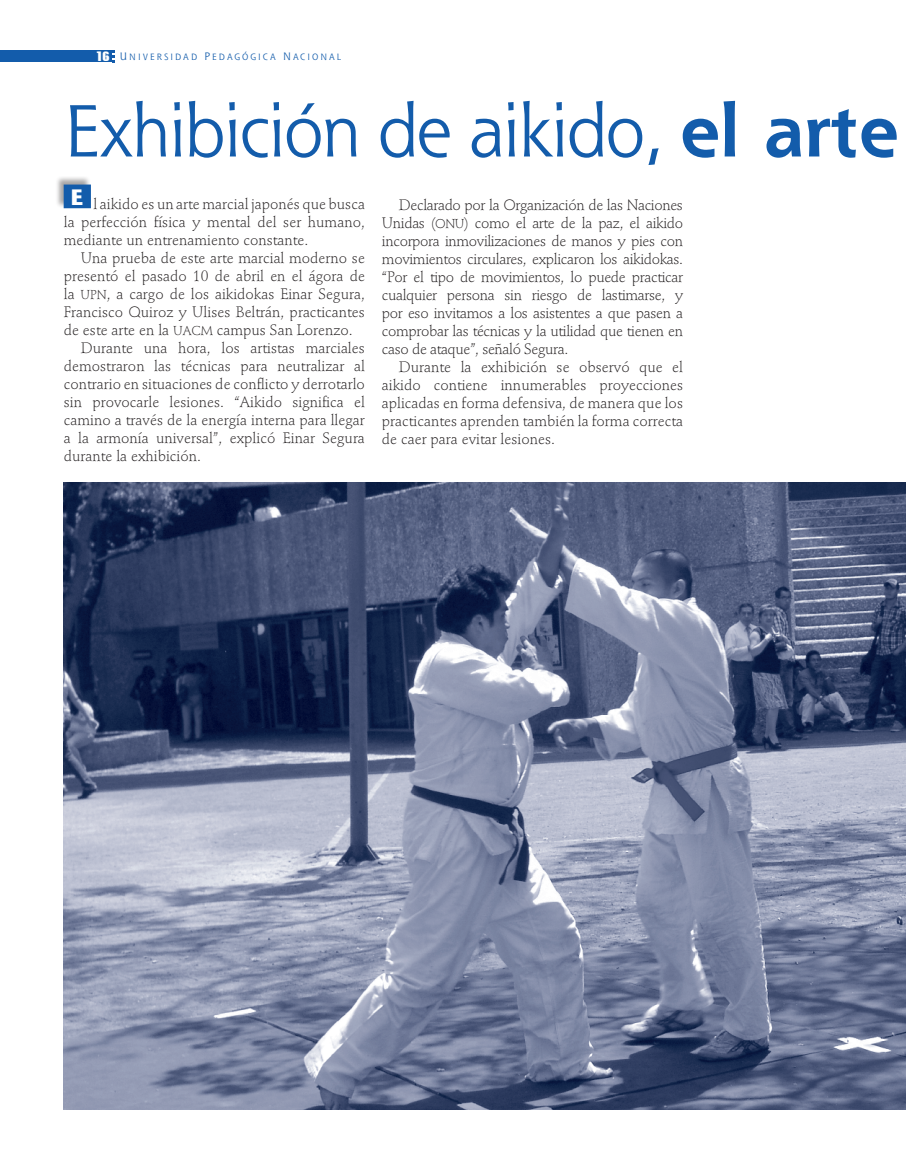
<style>
.page{position:relative;width:906px;height:1174px;background:#fff}
.page>*{position:absolute;margin:0;border:0;box-sizing:border-box;transform-origin:0 0}
.tit_1{font:72px "Shannon";letter-spacing:-.035em;color:#135cab}
.t1{font:700 22.2px "Stone Sans";color:#fff}
.t2{font:300 15px/18px "Stempel Schneidler";color:#231f20;text-align:justify}
.t3{font:8.85px "Shannon Book SC850";letter-spacing:.235em;color:#135cab}
.s1{font-family:"Briem Akademi MM 900 400";font-size:13.5px;color:#fff}
.s2{font-size:10.5px}
.s3{font-weight:700}
.s4{font-family:"Stempel Schneidler Light SC850";font-weight:400;font-size:12.75px}
</style>
<div class="page">
<div style="left:0;top:50px;width:111px;height:12px;background:#135cab"></div>
<svg style="left:113px;top:50px;width:2px;height:12px"></svg>
<div style="left:55px;top:176px;width:36px;height:33px;background:#231f20;opacity:.4"></div>
<div style="left:64px;top:184px;width:27px;height:24px;background:#135cab"></div>
<img style="left:64px;top:483px;width:842px;height:626px">
<p class="t3" style="left:95px;top:51px;width:247px"><span class="s1">16</span> <span class="s2">U</span>NIVERSIDAD <span class="s2">P</span>EDAGÓGICA <span class="s2">N</span> ACIONAL</p>
<p class="tit_1" style="left:64px;top:85px;width:837px">Exhibición de aikido, <span class="s3">el arte</span></p>
<p class="t2" style="left:382px;top:196px;width:303px;text-indent:17px">Declarado por la Organización de las Naciones Unidas (<span class="s4">ONU</span>) como el arte de la paz, el aikido incorpora inmovilizaciones de manos y pies con movimientos circulares, explicaron los aikidokas. “Por el tipo de movimientos, lo puede practicar cualquier persona sin riesgo de lastimarse, y por eso invitamos a los asistentes a que pasen a comprobar las técnicas y la utilidad que tienen en caso de ataque”, señaló Segura.</p>
<p class="t2" style="left:382px;top:358px;width:303px;text-indent:17px">Durante la exhibición se observó que el aikido contiene innumerables proyecciones aplicadas en forma defensiva, de manera que los practicantes aprenden también la forma correcta de caer para evitar lesiones.</p>
<p class="t1" style="left:71px;top:184px;width:14px">E</p>
<p class="t2" style="left:64px;top:195px;width:303px;text-indent:30px">l aikido es un arte marcial japonés que busca la perfección física y mental del ser humano, mediante un entrenamiento constante.</p>
<p class="t2" style="left:64px;top:249px;width:303px;text-indent:17px">Una prueba de este arte marcial moderno se presentó el pasado 10 de abril en el ágora de la <span class="s4">UPN</span>, a cargo de los aikidokas Einar Segura, Francisco Quiroz y Ulises Beltrán, practicantes de este arte en la <span class="s4">UACM</span> campus San Lorenzo.</p>
<p class="t2" style="left:64px;top:339px;width:303px;text-indent:17px">Durante una hora, los artistas marciales demostraron las técnicas para neutralizar al contrario en situaciones de conflicto y derrotarlo sin provocarle lesiones. “Aikido significa el camino a través de la energía interna para llegar a la armonía universal”, explicó Einar Segura durante la exhibición.</p>
</div>
